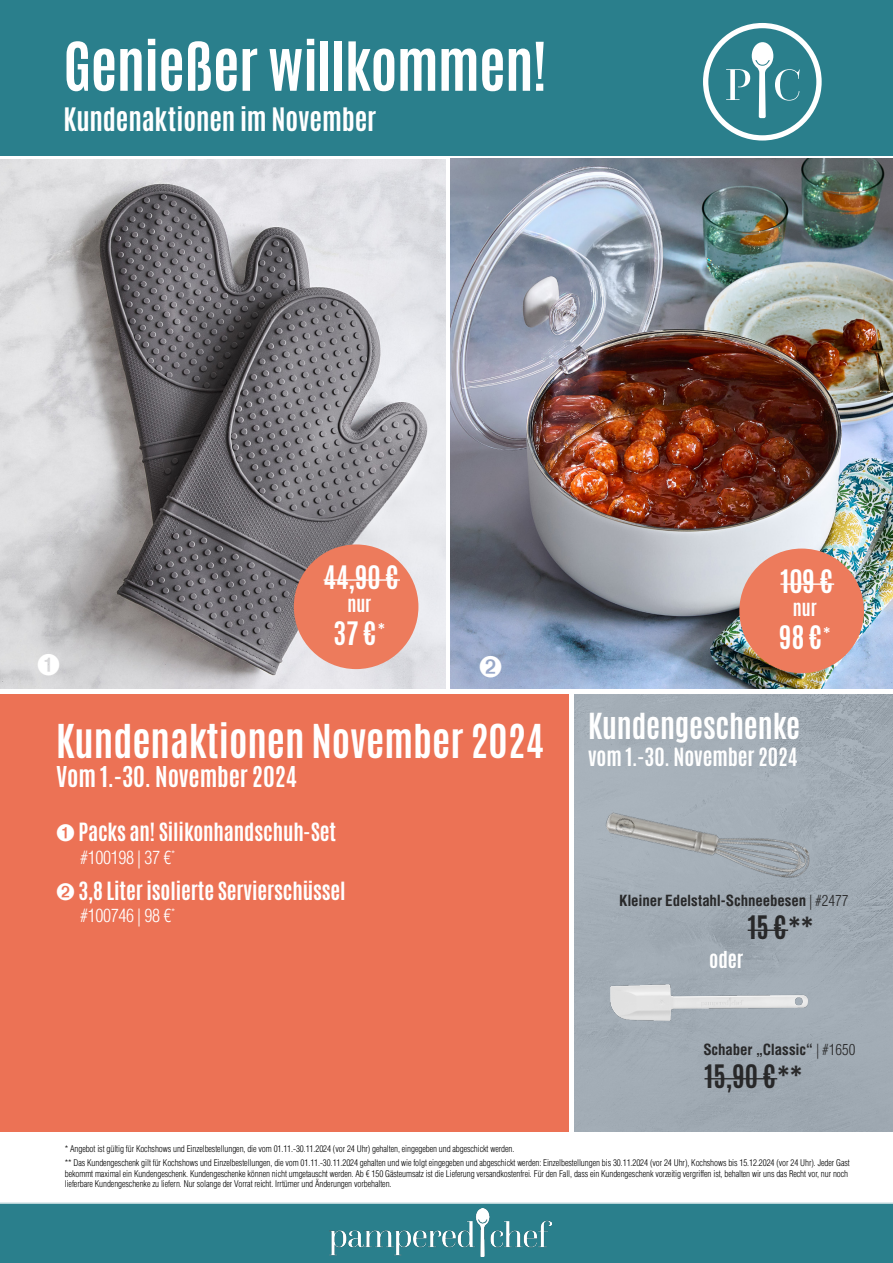
<style>
.page{position:relative;width:893px;height:1263px;background:#fff}
.page>*{position:absolute;margin:0;border:0;box-sizing:border-box;transform-origin:0 0}
.t1{font:700 57px "Antonio";letter-spacing:-.01em;color:#fff}
.t2{font:700 39px "Antonio";color:#fff}
.t3{font:700 30px "Antonio";letter-spacing:-.005em;color:#fff}
.t4{font:700 27px "Antonio";letter-spacing:-.005em;color:#fff}
.t5{font:700 27px "Antonio";color:#282829}
.t6{font:700 24px "Antonio";letter-spacing:-.005em;color:#fff}
.t7{font:700 21px "Antonio";letter-spacing:-.005em;color:#fff}
.t8{font:700 19.5px "Antonio";color:#fff}
.t9{font:300 condensed 18px "Helvetica";letter-spacing:-.02em;color:#fff}
.t10{font:700 18px "Antonio";color:#fff}
.t11{font:700 condensed 15px "Helvetica";letter-spacing:-.01em;color:#282829}
.t12{font:300 condensed 9px/10.5px "Helvetica";letter-spacing:-.01em;color:#000}
.s1{font-weight:300}
</style>
<div class="page">
<div style="left:0;top:1202px;width:893px;height:61px;background:#2a7f8c"></div>
<img style="left:330px;top:1208px;width:222px;height:48px">
<div style="left:0;top:0;width:893px;height:155px;background:#2a7f8c"></div>
<svg style="left:703px;top:23px;width:119px;height:118px"></svg>
<img style="left:451px;top:158px;width:442px;height:530px">
<img style="left:0;top:159px;width:446px;height:529px">
<div style="left:0;top:694px;width:569px;height:437px;background:#ec7255"></div>
<div style="left:575px;top:694px;width:318px;height:437px;background:#a1abb4"></div>
<hr style="left:704px;top:1078px;width:73px;height:1px;background:#282829">
<img style="left:601px;top:733px;width:215px;height:218px">
<img style="left:610px;top:985px;width:197px;height:35px">
<div style="left:294px;top:544px;width:124px;height:125px;background:#ed7b5c;border-radius:50%"></div>
<hr style="left:324px;top:579px;width:76px;height:2px;background:#fff">
<div style="left:739px;top:549px;width:125px;height:124px;background:#ed7b5c;border-radius:50%"></div>
<hr style="left:780px;top:583px;width:54px;height:2px;background:#fff">
<svg style="left:38px;top:654px;width:21px;height:21px"></svg>
<svg style="left:480px;top:655px;width:21px;height:22px"></svg>
<p class="t1" style="left:63px;top:23px;width:485px">Genießer willkommen!</p>
<p class="t4" style="left:63px;top:99px;width:314px">Kundenaktionen im November</p>
<p class="t4" style="left:324px;top:557px;width:78px">44,90 €</p>
<p class="t10" style="left:347px;top:590px;width:25px">nur</p>
<p class="t4" style="left:334px;top:613px;width:53px">37 €<sup>*</sup></p>
<p class="t2" style="left:56px;top:712px;width:489px">Kundenaktionen November 2024</p>
<p class="t6" style="left:56px;top:759px;width:242px">Vom 1.-30. November 2024</p>
<p class="t7" style="left:56px;top:816px;width:282px">➊ Packs an! Silikonhandschuh-Set</p>
<p class="t9" style="left:80px;top:846px;width:96px">#100198 | 37 €<sup>*</sup></p>
<p class="t7" style="left:56px;top:875px;width:291px">➋ 3,8 Liter isolierte Servierschüssel</p>
<p class="t9" style="left:80px;top:904px;width:96px">#100746 | 98 €<sup>*</sup></p>
<p class="t4" style="left:780px;top:561px;width:55px">109 €</p>
<p class="t10" style="left:793px;top:594px;width:25px">nur</p>
<p class="t4" style="left:779px;top:617px;width:53px">98 €<sup>*</sup></p>
<p class="t3" style="left:588px;top:703px;width:214px">Kundengeschenke</p>
<p class="t7" style="left:588px;top:741px;width:211px">vom 1.-30. November 2024</p>
<p class="t11" style="left:619px;top:891px;width:231px">Kleiner Edelstahl-Schneebesen <span class="s1">| #2477</span></p>
<p class="t5" style="left:748px;top:907px;width:67px">15 €**</p>
<p class="t8" style="left:709px;top:945px;width:35px">oder</p>
<p class="t11" style="left:703px;top:1040px;width:153px">Schaber „Classic“ <span class="s1">| #1650</span></p>
<p class="t5" style="left:704px;top:1056px;width:100px">15,90 €**</p>
<p class="t12" style="left:65px;top:1143px;width:451px">* Angebot ist gültig für Kochshows und Einzelbestellungen, die vom 01.11.-30.11.2024 (vor 24 Uhr) gehalten, eingegeben und abgeschickt werden.</p>
<p class="t12" style="left:65px;top:1158px;width:787px">** Das Kundengeschenk gilt für Kochshows und Einzelbestellungen, die vom 01.11.-30.11.2024 gehalten und wie folgt eingegeben und abgeschickt werden: Einzelbestellungen bis 30.11.2024 (vor 24 Uhr), Kochshows bis 15.12.2024 (vor 24 Uhr). Jeder Gast bekommt maximal ein Kundengeschenk. Kundengeschenke können nicht umgetauscht werden. Ab € 150 Gästeumsatz ist die Lieferung versandkostenfrei. Für den Fall, dass ein Kundengeschenk vorzeitig vergriffen ist, behalten wir uns das Recht vor, nur noch lieferbare Kundengeschenke zu liefern. Nur solange der Vorrat reicht. Irrtümer und Änderungen vorbehalten.</p>
</div>
